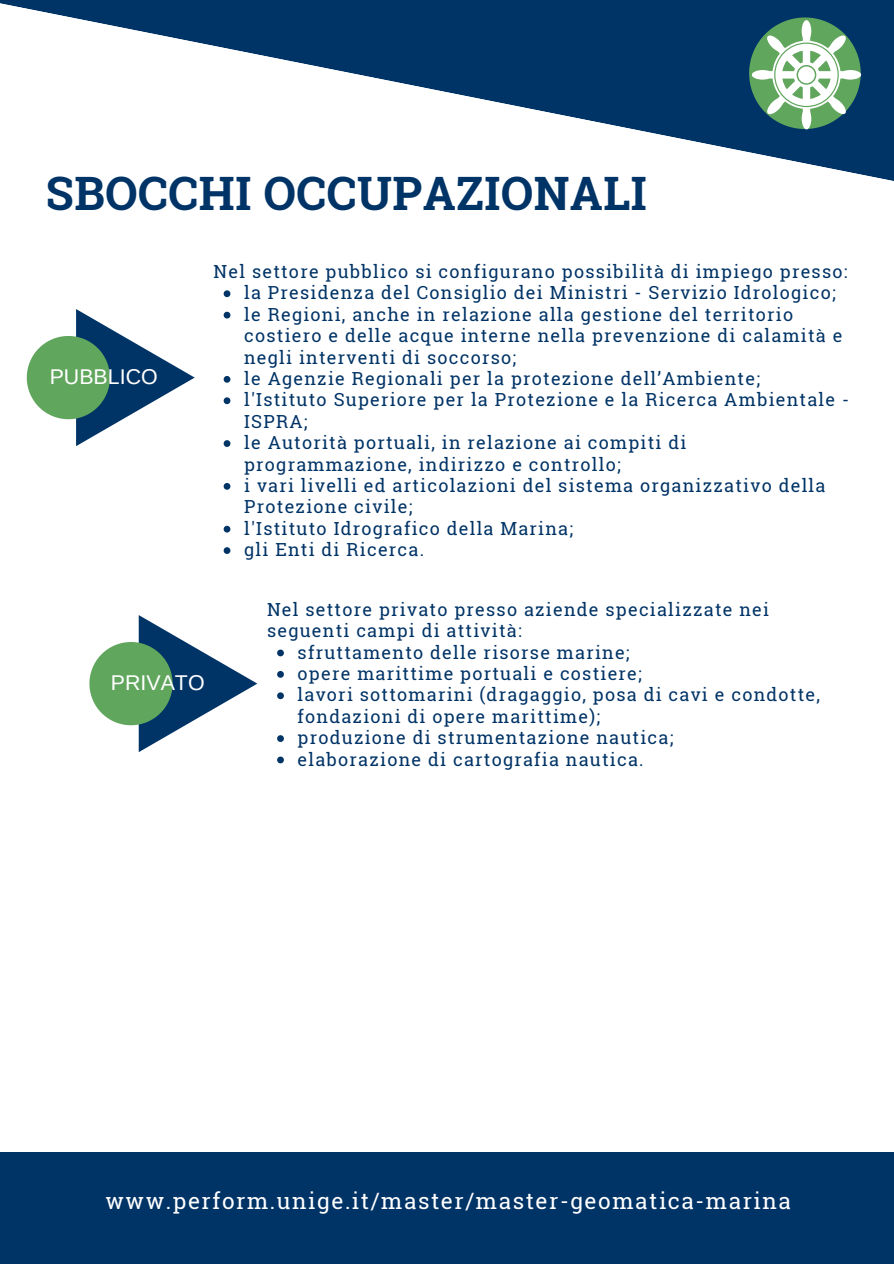
<style>
.page{position:relative;width:894px;height:1264px;background:#fff}
.page>*{position:absolute;margin:0;border:0;box-sizing:border-box;transform-origin:0 0}
.t1{font:700 46.05px "Roboto Slab";letter-spacing:.01em;color:#036}
.t2{font:22.5px "Roboto Slab";letter-spacing:.07em;color:#fff}
.t3{font:21.3px "Arimo";color:#fff}
.t4{font:18px/21.5px "Roboto Slab";letter-spacing:.07em;color:#036}
</style>
<div class="page">
<svg style="left:0;top:0;width:893px;height:181px"></svg>
<div style="left:0;top:1152px;width:893px;height:111px;background:#036"></div>
<svg style="left:27px;top:309px;width:168px;height:137px"></svg>
<svg style="left:89px;top:615px;width:168px;height:137px"></svg>
<svg style="left:749px;top:17px;width:111px;height:112px"></svg>
<svg style="left:223px;top:290px;width:7px;height:7px"></svg>
<svg style="left:223px;top:312px;width:7px;height:6px"></svg>
<svg style="left:223px;top:376px;width:7px;height:7px"></svg>
<svg style="left:223px;top:397px;width:7px;height:7px"></svg>
<svg style="left:223px;top:440px;width:7px;height:7px"></svg>
<svg style="left:223px;top:483px;width:7px;height:7px"></svg>
<svg style="left:223px;top:526px;width:7px;height:6px"></svg>
<svg style="left:223px;top:547px;width:7px;height:7px"></svg>
<svg style="left:277px;top:649px;width:7px;height:7px"></svg>
<svg style="left:277px;top:671px;width:7px;height:6px"></svg>
<svg style="left:277px;top:692px;width:7px;height:7px"></svg>
<svg style="left:277px;top:735px;width:7px;height:7px"></svg>
<svg style="left:277px;top:756px;width:7px;height:7px"></svg>
<h1 class="t1" style="left:46px;top:161px;width:602px">SBOCCHI OCCUPAZIONALI</h1>
<p class="t3" style="left:50px;top:365px;width:109px">PUBBLICO</p>
<p class="t4" style="left:213px;top:260px;width:635px">Nel settore pubblico si configurano possibilità di impiego presso:</p>
<p class="t4" style="left:244px;top:281px;width:606px">la Presidenza del Consiglio dei Ministri - Servizio Idrologico; le Regioni, anche in relazione alla gestione del territorio costiero e delle acque interne nella prevenzione di calamità e negli interventi di soccorso;<br>le Agenzie Regionali per la protezione dell’Ambiente;<br>l'Istituto Superiore per la Protezione e la Ricerca Ambientale - ISPRA;<br>le Autorità portuali, in relazione ai compiti di programmazione, indirizzo e controllo;<br>i vari livelli ed articolazioni del sistema organizzativo della Protezione civile;<br>l'Istituto Idrografico della Marina;<br>gli Enti di Ricerca.</p>
<p class="t3" style="left:111px;top:671px;width:95px">PRIVATO</p>
<p class="t4" style="left:267px;top:598px;width:503px">Nel settore privato presso aziende specializzate nei seguenti campi di attività:</p>
<p class="t4" style="left:297px;top:641px;width:524px">sfruttamento delle risorse marine;<br>opere marittime portuali e costiere;<br>lavori sottomarini (dragaggio, posa di cavi e condotte, fondazioni di opere marittime);<br>produzione di strumentazione nautica;<br>elaborazione di cartografia nautica.</p>
<p class="t2" style="left:105px;top:1185px;width:686px">www.perform.unige.it/master/master-geomatica-marina</p>
</div>
